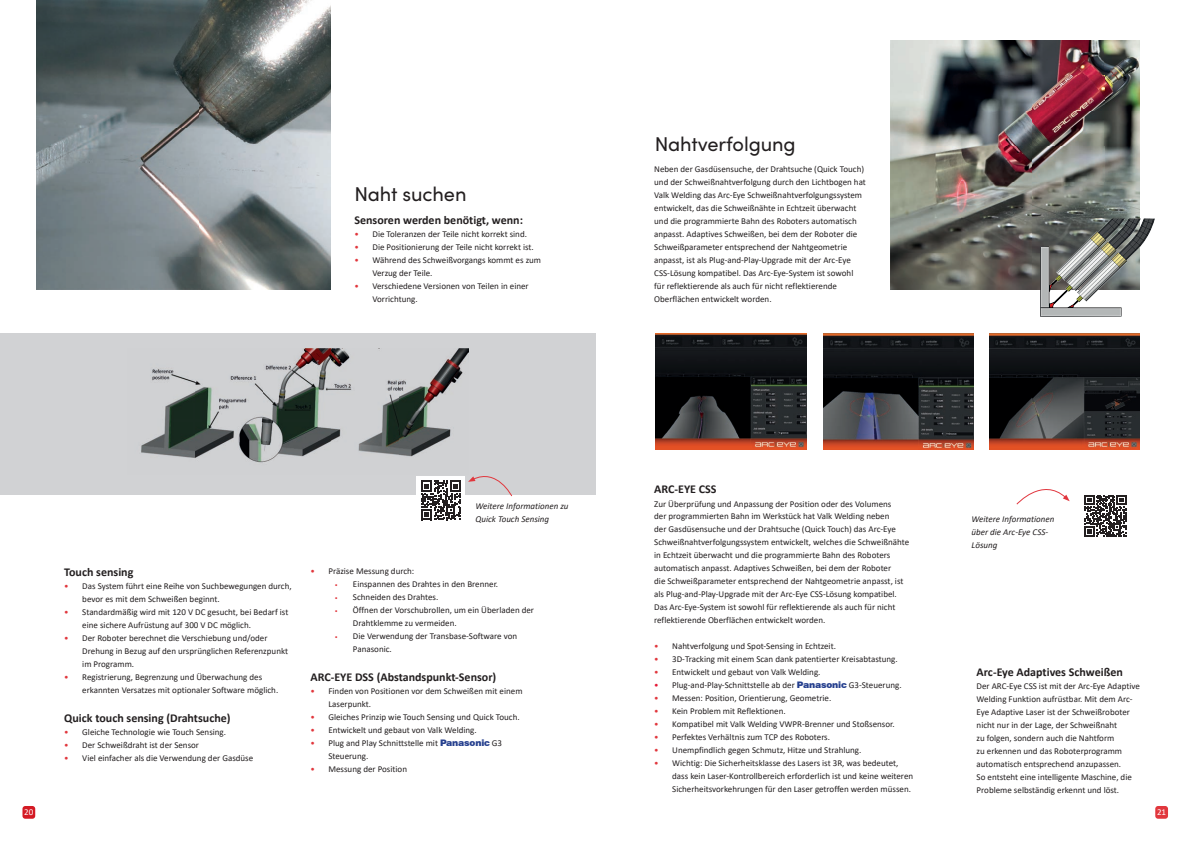
<style>
.page{position:relative;width:1191px;height:842px;background:#fff}
.page>*{position:absolute;margin:0;border:0;box-sizing:border-box;transform-origin:0 0}
.t1{font:20px "Sofia Pro";letter-spacing:-.005em;color:#231f20}
.t2{font:700 12px "Calibri";color:#231f20}
.t3{font:9px/13px "Calibri";color:#231f20}
.t4{font:italic 9px/13px "Calibri";color:#231f20}
.t5{font:9px "Calibri";color:#fff}
.s1{color:#e1373d}
.s2{font-size:6px;color:#e1373d}
.s3{font-family:"Swiss 721 BT";font-weight:900;color:#253f8e}
.s4{color:#e51836}
</style>
<div class="page">
<div style="left:22px;top:806px;width:13px;height:13px;background:#d41a24;border-radius:3px"></div>
<div style="left:1155px;top:806px;width:13px;height:13px;background:#e1373d;border-radius:3px"></div>
<img style="left:36px;top:0;width:295px;height:289px">
<div style="left:0;top:333px;width:595px;height:162px;background:#d1d2d4"></div>
<svg style="left:468px;top:476px;width:44px;height:21px"></svg>
<img style="left:141px;top:349px;width:327px;height:114px">
<div style="left:417px;top:476px;width:48px;height:48px;background:#fff"></div>
<svg style="left:421px;top:480px;width:40px;height:40px"></svg>
<img style="left:989px;top:333px;width:150px;height:116px">
<img style="left:656px;top:333px;width:151px;height:116px">
<img style="left:890px;top:40px;width:249px;height:249px">
<img style="left:823px;top:333px;width:150px;height:116px">
<img style="left:1040px;top:218px;width:115px;height:99px">
<svg style="left:1016px;top:489px;width:53px;height:16px"></svg>
<svg style="left:1084px;top:495px;width:42px;height:41px"></svg>
<h1 class="t1" style="left:354px;top:179px;width:114px">Naht suchen</h1>
<h2 class="t2" style="left:354px;top:212px;width:170px">Sensoren werden benötigt, wenn:</h2>
<p class="t3" style="left:354px;top:227px;width:174px"><span class="s1">•</span> Die Toleranzen der Teile nicht korrekt sind.</p>
<p class="t3" style="left:354px;top:240px;width:181px"><span class="s1">•</span> Die Positionierung der Teile nicht korrekt ist.</p>
<p class="t3" style="left:372px;top:253px;width:170px;text-indent:-18px"><span class="s1">•</span> Während des Schweißvorgangs kommt es zum<br>Verzug der Teile.</p>
<p class="t3" style="left:372px;top:279px;width:158px;text-indent:-18px"><span class="s1">•</span> Verschiedene Versionen von Teilen in einer<br>Vorrichtung.</p>
<h2 class="t2" style="left:64px;top:564px;width:71px">Touch sensing</h2>
<p class="t3" style="left:82px;top:580px;width:211px;text-indent:-18px"><span class="s1">•</span> Das System führt eine Reihe von Suchbewegungen durch, bevor es mit dem Schweißen beginnt.</p>
<p class="t3" style="left:82px;top:606px;width:208px;text-indent:-18px"><span class="s1">•</span> Standardmäßig wird mit 120 V DC gesucht, bei Bedarf ist eine sichere Aufrüstung auf 300 V DC möglich.</p>
<p class="t3" style="left:82px;top:632px;width:207px;text-indent:-18px"><span class="s1">•</span> Der Roboter berechnet die Verschiebung und/oder<br>Drehung in Bezug auf den ursprünglichen Referenzpunkt im Programm.</p>
<p class="t3" style="left:82px;top:671px;width:197px;text-indent:-18px"><span class="s1">•</span> Registrierung, Begrenzung und Überwachung des erkannten Versatzes mit optionaler Software möglich.</p>
<h2 class="t2" style="left:64px;top:710px;width:168px">Quick touch sensing (Drahtsuche)</h2>
<p class="t3" style="left:64px;top:726px;width:163px"><span class="s1">•</span> Gleiche Technologie wie Touch Sensing.</p>
<p class="t3" style="left:64px;top:739px;width:136px"><span class="s1">•</span> Der Schweißdraht ist der Sensor</p>
<p class="t3" style="left:64px;top:752px;width:190px"><span class="s1">•</span> Viel einfacher als die Verwendung der Gasdüse</p>
<p class="t4" style="left:475px;top:499px;width:95px">Weitere Informationen zu<br>Quick Touch Sensing</p>
<p class="t3" style="left:310px;top:564px;width:105px"><span class="s1">•</span> Präzise Messung durch:</p>
<p class="t3" style="left:335px;top:577px;width:165px"><span class="s2">•</span> Einspannen des Drahtes in den Brenner.</p>
<p class="t3" style="left:335px;top:590px;width:105px"><span class="s2">•</span> Schneiden des Drahtes.</p>
<p class="t3" style="left:353px;top:603px;width:183px;text-indent:-18px"><span class="s2">•</span> Öffnen der Vorschubrollen, um ein Überladen der<br>Drahtklemme zu vermeiden.</p>
<p class="t3" style="left:353px;top:629px;width:166px;text-indent:-18px"><span class="s2">•</span> Die Verwendung der Transbase-Software von<br>Panasonic.</p>
<h2 class="t2" style="left:310px;top:669px;width:187px">ARC-EYE DSS (Abstandspunkt-Sensor)</h2>
<p class="t3" style="left:328px;top:684px;width:196px;text-indent:-18px"><span class="s1">•</span> Finden von Positionen vor dem Schweißen mit einem<br>Laserpunkt.</p>
<p class="t3" style="left:310px;top:710px;width:211px"><span class="s1">•</span> Gleiches Prinzip wie Touch Sensing und Quick Touch.</p>
<p class="t3" style="left:310px;top:723px;width:168px"><span class="s1">•</span> Entwickelt und gebaut von Valk Welding.</p>
<p class="t3" style="left:328px;top:736px;width:175px;text-indent:-18px"><span class="s1">•</span> Plug and Play Schnittstelle mit <span class="s3">Panasonic</span> G3<br>Steuerung.</p>
<p class="t3" style="left:310px;top:762px;width:98px"><span class="s1">•</span> Messung der Position</p>
<h1 class="t1" style="left:654px;top:129px;width:142px">Nahtverfolgung</h1>
<p class="t3" style="left:654px;top:162px;width:213px">Neben der Gasdüsensuche, der Drahtsuche (Quick Touch) und der Schweißnahtverfolgung durch den Lichtbogen hat Valk Welding das Arc-Eye Schweißnahtverfolgungssystem entwickelt, das die Schweißnähte in Echtzeit überwacht und die programmierte Bahn des Roboters automatisch anpasst. Adaptives Schweißen, bei dem der Roboter die Schweißparameter entsprechend der Nahtgeometrie anpasst, ist als Plug-and-Play-Upgrade mit der Arc-Eye CSS-Lösung kompatibel. Das Arc-Eye-System ist sowohl für reflektierende als auch für nicht reflektierende Oberflächen entwickelt worden.</p>
<h2 class="t2" style="left:654px;top:481px;width:64px">ARC-EYE CSS</h2>
<p class="t3" style="left:654px;top:497px;width:256px">Zur Überprüfung und Anpassung der Position oder des Volumens<br>der programmierten Bahn im Werkstück hat Valk Welding neben<br>der Gasdüsensuche und der Drahtsuche (Quick Touch) das Arc-Eye Schweißnahtverfolgungssystem entwickelt, welches die Schweißnähte in Echtzeit überwacht und die programmierte Bahn des Roboters automatisch anpasst. Adaptives Schweißen, bei dem der Roboter<br>die Schweißparameter entsprechend der Nahtgeometrie anpasst, ist als Plug-and-Play-Upgrade mit der Arc-Eye CSS-Lösung kompatibel.<br>Das Arc-Eye-System ist sowohl für reflektierende als auch für nicht reflektierende Oberflächen entwickelt worden.</p>
<p class="t3" style="left:654px;top:640px;width:183px"><span class="s1">•</span> Nahtverfolgung und Spot-Sensing in Echtzeit.</p>
<p class="t3" style="left:654px;top:653px;width:245px"><span class="s1">•</span> 3D-Tracking mit einem Scan dank patentierter Kreisabtastung.</p>
<p class="t3" style="left:654px;top:666px;width:168px"><span class="s1">•</span> Entwickelt und gebaut von Valk Welding.</p>
<p class="t3" style="left:654px;top:679px;width:249px"><span class="s4">•</span> Plug-and-Play-Schnittstelle ab der <span class="s3">Panasonic</span> G3-Steuerung.</p>
<p class="t3" style="left:654px;top:692px;width:179px"><span class="s1">•</span> Messen: Position, Orientierung, Geometrie.</p>
<p class="t3" style="left:654px;top:705px;width:133px"><span class="s1">•</span> Kein Problem mit Reflektionen.</p>
<p class="t3" style="left:654px;top:718px;width:242px"><span class="s1">•</span> Kompatibel mit Valk Welding VWPR-Brenner und Stoßsensor.</p>
<p class="t3" style="left:654px;top:731px;width:177px"><span class="s1">•</span> Perfektes Verhältnis zum TCP des Roboters.</p>
<p class="t3" style="left:654px;top:744px;width:209px"><span class="s1">•</span> Unempfindlich gegen Schmutz, Hitze und Strahlung.</p>
<p class="t3" style="left:672px;top:757px;width:242px;text-indent:-18px"><span class="s1">•</span> Wichtig: Die Sicherheitsklasse des Lasers ist 3R, was bedeutet, dass kein Laser-Kontrollbereich erforderlich ist und keine weiteren<br>Sicherheitsvorkehrungen für den Laser getroffen werden müssen.</p>
<p class="t4" style="left:971px;top:512px;width:84px">Weitere Informationen über die Arc-Eye CSS-<br>Lösung</p>
<h2 class="t2" style="left:976px;top:664px;width:148px">Arc-Eye Adaptives Schweißen</h2>
<p class="t3" style="left:976px;top:680px;width:165px">Der ARC-Eye CSS ist mit der Arc-Eye Adaptive Welding Funktion aufrüstbar. Mit dem Arc-Eye Adaptive Laser ist der Schweißroboter nicht nur in der Lage, der Schweißnaht<br>zu folgen, sondern auch die Nahtform<br>zu erkennen und das Roboterprogramm automatisch entsprechend anzupassen.<br>So entsteht eine intelligente Maschine, die Probleme selbständig erkennt und löst.</p>
<p class="t5" style="left:24px;top:806px;width:11px">20</p>
<p class="t5" style="left:1157px;top:806px;width:11px">21</p>
</div>
